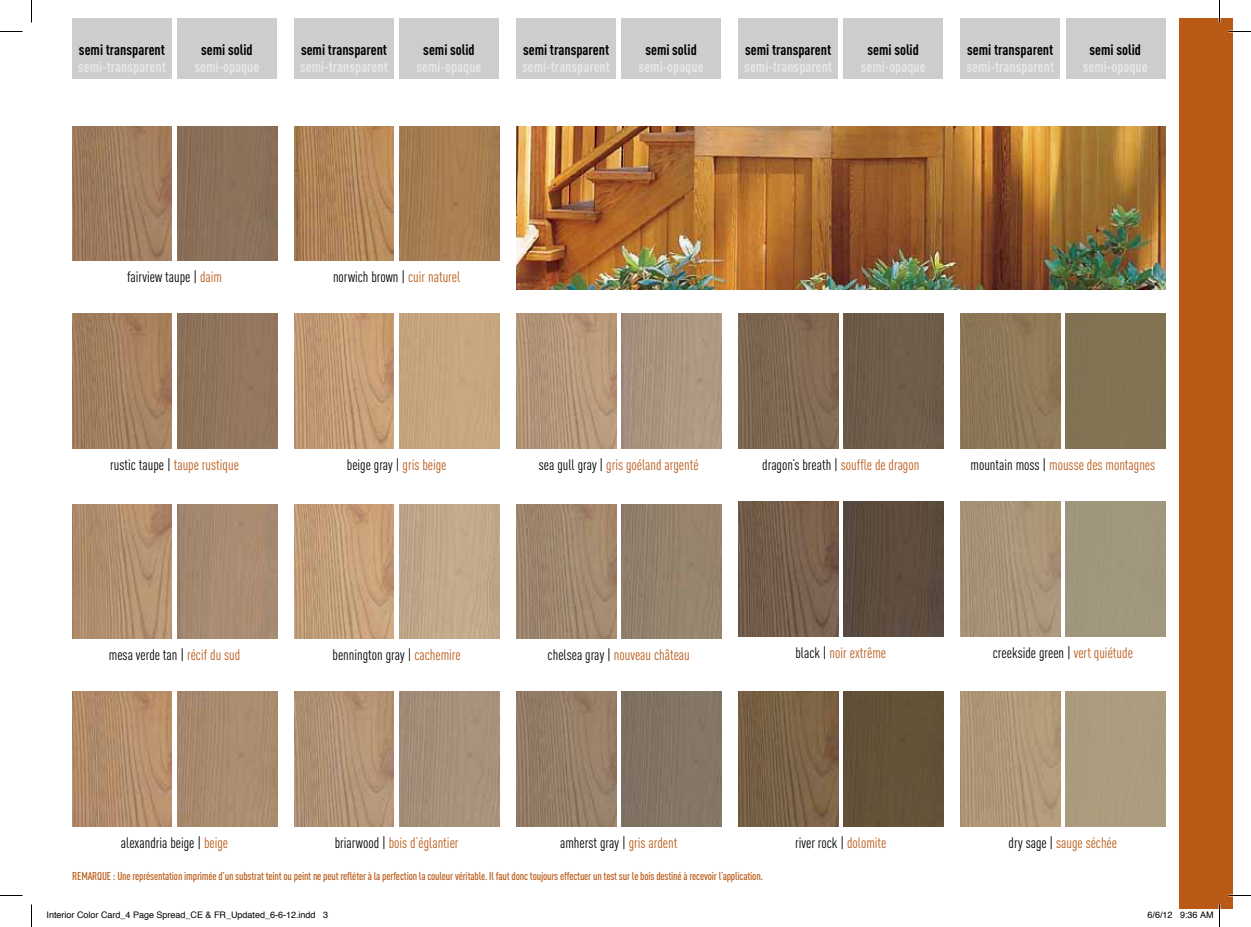
<style>
.page{position:relative;width:1251px;height:927px;background:#fff}
.page>*{position:absolute;margin:0;border:0;box-sizing:border-box;transform-origin:0 0}
.t1{font:15px "DIN Cond";color:#000}
.t2{font:15px "DIN Cond";color:#b95915}
.t3{font:700 15px "DIN Cond";color:#e6e7e8}
.t4{font:700 15px "DIN Cond";color:#000}
.t5{font:500 11.25px "DIN Cond";letter-spacing:-.015em;color:#b95915}
.t6{font:9px "Helvetica";color:#000}
.s1{color:#b95915}
.s2{color:#000}
</style>
<div class="page">
<div style="left:1179px;top:18px;width:54px;height:891px;background:#b95915"></div>
<div style="left:72px;top:18px;width:100px;height:61px;background:#cbcdce"></div>
<div style="left:177px;top:18px;width:100px;height:61px;background:#cbcdce"></div>
<img style="left:72px;top:126px;width:100px;height:135px">
<div style="left:177px;top:126px;width:100px;height:135px;background:#8b7059"></div>
<img style="left:72px;top:314px;width:100px;height:135px">
<img style="left:177px;top:314px;width:100px;height:135px">
<img style="left:294px;top:126px;width:100px;height:135px">
<img style="left:399px;top:126px;width:100px;height:135px">
<img style="left:72px;top:504px;width:100px;height:135px">
<img style="left:177px;top:504px;width:100px;height:135px">
<div style="left:294px;top:18px;width:100px;height:61px;background:#cbcdce"></div>
<div style="left:399px;top:18px;width:100px;height:61px;background:#cbcdce"></div>
<img style="left:294px;top:314px;width:100px;height:135px">
<div style="left:399px;top:314px;width:100px;height:135px;background:#c7a57f"></div>
<img style="left:72px;top:692px;width:100px;height:135px">
<img style="left:177px;top:692px;width:100px;height:135px">
<img style="left:516px;top:314px;width:100px;height:135px">
<img style="left:621px;top:314px;width:100px;height:135px">
<img style="left:294px;top:504px;width:100px;height:135px">
<img style="left:399px;top:504px;width:100px;height:135px">
<div style="left:516px;top:18px;width:100px;height:61px;background:#cbcdce"></div>
<div style="left:621px;top:18px;width:100px;height:61px;background:#cbcdce"></div>
<img style="left:516px;top:692px;width:100px;height:135px">
<div style="left:621px;top:692px;width:100px;height:135px;background:#827565"></div>
<img style="left:294px;top:692px;width:100px;height:135px">
<img style="left:399px;top:692px;width:100px;height:135px">
<img style="left:516px;top:504px;width:100px;height:135px">
<img style="left:621px;top:504px;width:100px;height:135px">
<div style="left:738px;top:18px;width:100px;height:61px;background:#cbcdce"></div>
<div style="left:844px;top:18px;width:99px;height:61px;background:#cbcdce"></div>
<img style="left:738px;top:692px;width:100px;height:135px">
<div style="left:844px;top:692px;width:99px;height:135px;background:#625337"></div>
<img style="left:738px;top:314px;width:100px;height:135px">
<div style="left:844px;top:314px;width:99px;height:135px;background:#6e5d4b"></div>
<img style="left:738px;top:502px;width:100px;height:135px">
<div style="left:844px;top:502px;width:99px;height:135px;background:#5b4b3e"></div>
<div style="left:960px;top:18px;width:100px;height:61px;background:#cbcdce"></div>
<div style="left:1066px;top:18px;width:100px;height:61px;background:#cbcdce"></div>
<img style="left:960px;top:692px;width:100px;height:135px">
<img style="left:960px;top:314px;width:100px;height:135px">
<div style="left:1066px;top:314px;width:100px;height:135px;background:#827353"></div>
<img style="left:960px;top:502px;width:100px;height:135px">
<img style="left:516px;top:126px;width:649px;height:163px">
<svg style="left:0;top:31px;width:22px;height:1px"></svg>
<svg style="left:1228px;top:31px;width:23px;height:1px"></svg>
<svg style="left:0;top:895px;width:22px;height:1px"></svg>
<svg style="left:1228px;top:895px;width:23px;height:1px"></svg>
<svg style="left:31px;top:0;width:1px;height:22px"></svg>
<svg style="left:31px;top:904px;width:1px;height:23px"></svg>
<svg style="left:1219px;top:0;width:1px;height:22px"></svg>
<svg style="left:1218px;top:904px;width:2px;height:23px"></svg>
<p class="t4" style="left:79px;top:41px;width:88px">semi transparent</p>
<p class="t3" style="left:78px;top:58px;width:89px">semi-transparent</p>
<p class="t4" style="left:201px;top:41px;width:53px">semi solid</p>
<p class="t3" style="left:194px;top:58px;width:66px">semi-opaque</p>
<p class="t4" style="left:301px;top:41px;width:88px">semi transparent</p>
<p class="t3" style="left:300px;top:58px;width:89px">semi-transparent</p>
<p class="t4" style="left:423px;top:41px;width:53px">semi solid</p>
<p class="t3" style="left:417px;top:58px;width:66px">semi-opaque</p>
<p class="t4" style="left:523px;top:41px;width:88px">semi transparent</p>
<p class="t3" style="left:522px;top:58px;width:89px">semi-transparent</p>
<p class="t4" style="left:645px;top:41px;width:53px">semi solid</p>
<p class="t3" style="left:639px;top:58px;width:66px">semi-opaque</p>
<p class="t4" style="left:745px;top:41px;width:88px">semi transparent</p>
<p class="t3" style="left:744px;top:58px;width:89px">semi-transparent</p>
<p class="t4" style="left:867px;top:41px;width:53px">semi solid</p>
<p class="t3" style="left:861px;top:58px;width:66px">semi-opaque</p>
<p class="t4" style="left:967px;top:41px;width:88px">semi transparent</p>
<p class="t3" style="left:966px;top:58px;width:89px">semi-transparent</p>
<p class="t4" style="left:1090px;top:41px;width:53px">semi solid</p>
<p class="t3" style="left:1083px;top:58px;width:66px">semi-opaque</p>
<p class="t1" style="left:127px;top:268px;width:97px">fairview taupe | <span class="s1">daim</span></p>
<p class="t1" style="left:333px;top:268px;width:129px">norwich brown | <span class="s1">cuir naturel</span></p>
<p class="t2" style="left:110px;top:456px;width:130px"><span class="s2">rustic taupe |</span> taupe rustique</p>
<p class="t1" style="left:347px;top:456px;width:101px">beige gray | <span class="s1">gris beige</span></p>
<p class="t2" style="left:539px;top:456px;width:161px"><span class="s2">sea gull gray |</span> gris goéland argenté</p>
<p class="t1" style="left:762px;top:456px;width:159px">dragon’s breath | <span class="s1">souffle de dragon</span></p>
<p class="t2" style="left:970px;top:456px;width:186px"><span class="s2">mountain moss |</span> mousse des montagnes</p>
<p class="t1" style="left:109px;top:646px;width:133px">mesa verde tan | <span class="s1">récif du sud</span></p>
<p class="t1" style="left:333px;top:646px;width:130px">bennington gray | <span class="s1">cachemire</span></p>
<p class="t2" style="left:548px;top:646px;width:144px"><span class="s2">chelsea gray |</span> nouveau château</p>
<p class="t2" style="left:795px;top:644px;width:92px"><span class="s2">black |</span> noir extrême</p>
<p class="t1" style="left:993px;top:644px;width:142px">creekside green | <span class="s1">vert quiétude</span></p>
<p class="t1" style="left:121px;top:834px;width:109px">alexandria beige | <span class="s1">beige</span></p>
<p class="t2" style="left:335px;top:834px;width:125px"><span class="s2">briarwood |</span> bois d’églantier</p>
<p class="t1" style="left:560px;top:834px;width:119px">amherst gray | <span class="s1">gris ardent</span></p>
<p class="t1" style="left:795px;top:834px;width:93px">river rock | <span class="s1">dolomite</span></p>
<p class="t2" style="left:1009px;top:834px;width:110px"><span class="s2">dry sage |</span> sauge séchée</p>
<p class="t5" style="left:72px;top:869px;width:692px">REMARQUE : Une représentation imprimée d’un substrat teint ou peint ne peut refléter à la perfection la couleur véritable. Il faut donc toujours effectuer un test sur le bois destiné à recevoir l’application.</p>
<p class="t6" style="left:46px;top:908px;width:283px">Interior Color Card_4 Page Spread_CE &amp; FR_Updated_6-6-12.indd 3</p>
<p class="t6" style="left:1148px;top:908px;width:68px">6/6/12 9:36 AM</p>
</div>
